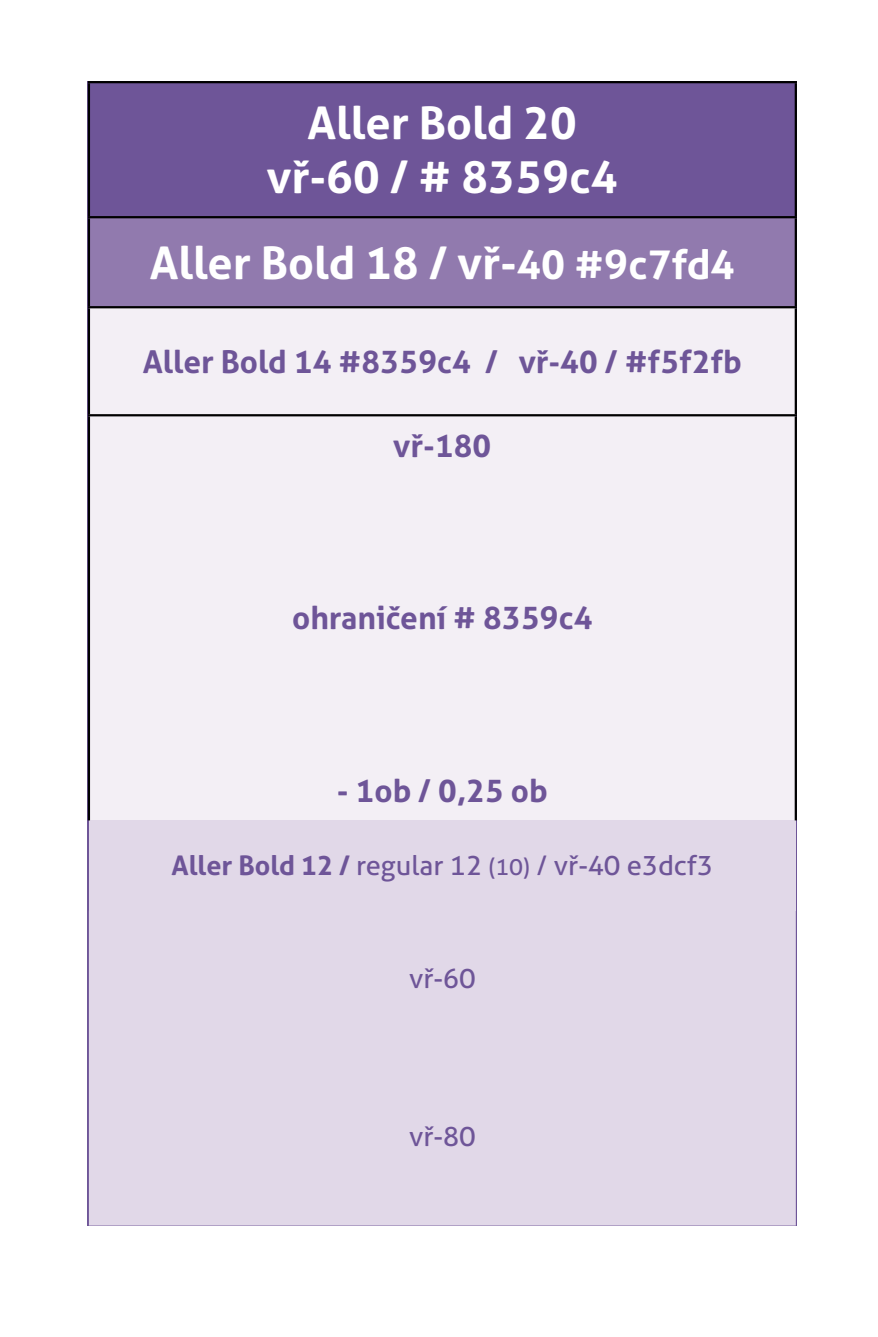
<style>
.page{position:relative;width:878px;height:1337px;background:#fff}
.page>*{position:absolute;margin:0;border:0;box-sizing:border-box;transform-origin:0 0}
.t1{font:700 45px/54px "Aller";color:#fff;text-align:center}
.t2{font:700 31.5px "Aller";color:#6e5598}
.t3{font:27px "Aller";color:#6e5598}
.s1{font-size:40.5px}
.s2{font-weight:700}
.s3{font-size:22.5px}
</style>
<div class="page">
<div style="left:89px;top:82px;width:706px;height:135px;background:#6e5598"></div>
<div style="left:89px;top:217px;width:706px;height:90px;background:#917aae"></div>
<div style="left:90px;top:308px;width:704px;height:512px;background:#f3eff5"></div>
<div style="left:89px;top:820px;width:706px;height:90px;background:#e1d8e8"></div>
<div style="left:89px;top:910px;width:706px;height:315px;background:#e1d8e8"></div>
<hr style="left:88px;top:81px;width:708px;height:2px;background:#000">
<hr style="left:88px;top:83px;width:2px;height:133px;background:#000">
<hr style="left:794px;top:83px;width:2px;height:133px;background:#000">
<hr style="left:88px;top:216px;width:708px;height:2px;background:#000">
<hr style="left:88px;top:218px;width:2px;height:88px;background:#000">
<hr style="left:794px;top:218px;width:2px;height:88px;background:#000">
<hr style="left:88px;top:306px;width:708px;height:2px;background:#000">
<hr style="left:88px;top:308px;width:2px;height:106px;background:#000">
<hr style="left:794px;top:308px;width:2px;height:106px;background:#000">
<hr style="left:88px;top:414px;width:708px;height:2px;background:#000">
<hr style="left:88px;top:416px;width:2px;height:404px;background:#000">
<hr style="left:794px;top:416px;width:2px;height:404px;background:#000">
<h1 class="t1" style="left:267px;top:96px;width:352px">Aller Bold 20 vř-60 / # 8359c4</h1>
<h1 class="t1" style="left:150px;top:235px;width:586px">Aller Bold 18 / vř-<span class="s1">40 #9c7fd4</span></h1>
<p class="t2" style="left:143px;top:341px;width:600px">Aller Bold 14 #8359c4 / vř-40 / #f5f2fb</p>
<p class="t2" style="left:393px;top:425px;width:100px">vř-180</p>
<p class="t2" style="left:292px;top:598px;width:302px">ohraničení # 8359c4</p>
<p class="t2" style="left:337px;top:771px;width:212px">- 1ob / 0,25 ob</p>
<p class="t3" style="left:172px;top:849px;width:543px"><span class="s2">Aller Bold 12 /</span> regular 12 <span class="s3">(10)</span> / vř-40 e3dcf3</p>
<p class="t3" style="left:409px;top:961px;width:68px">vř-60</p>
<p class="t3" style="left:409px;top:1119px;width:68px">vř-80</p>
</div>
